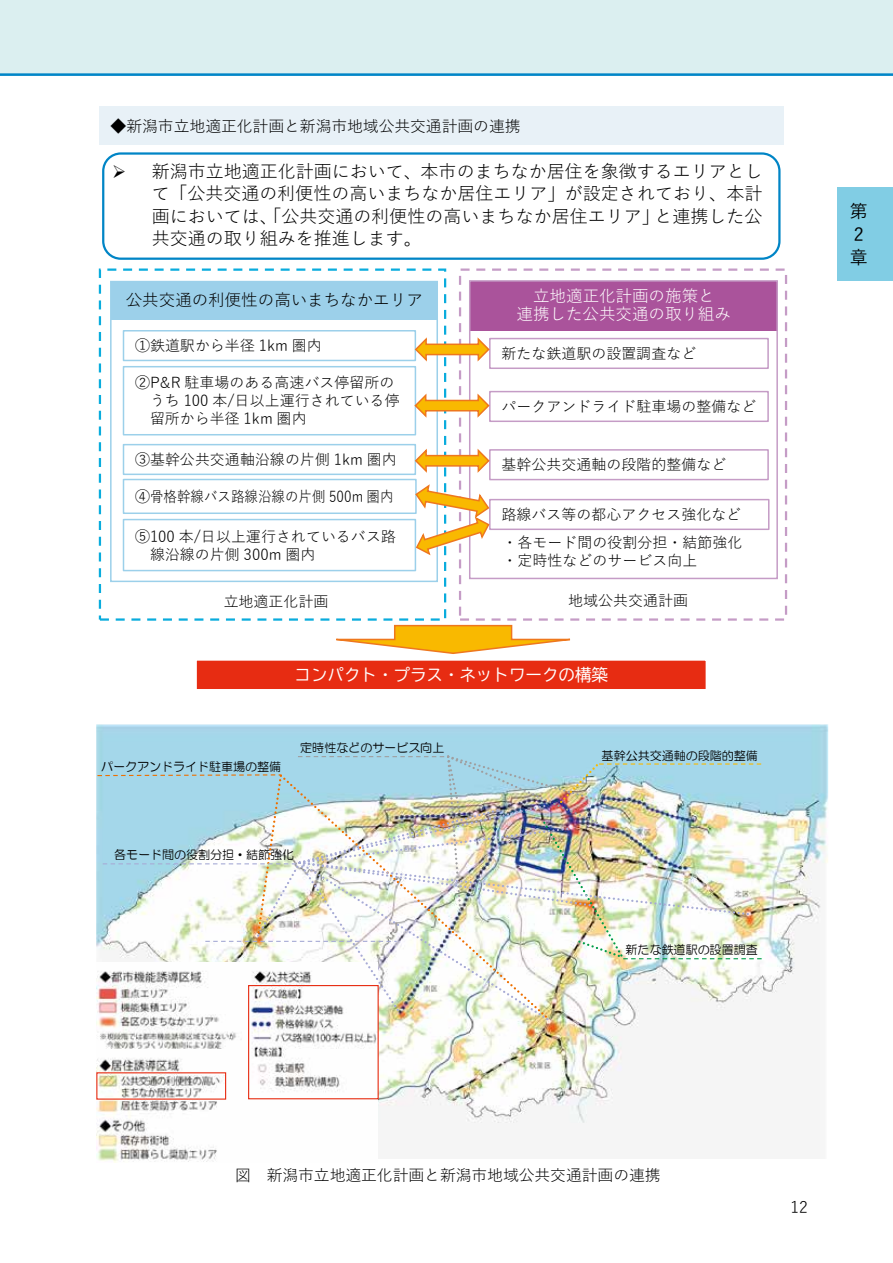
<style>
.page{position:relative;width:893px;height:1263px;background:#fff}
.page>*{position:absolute;margin:0;border:0;box-sizing:border-box;transform-origin:0 0}
.t1{font:18px/22.5px "Yu Gothic";color:#000;text-align:justify}
.t2{font:500 18px/23.1px "Yu Gothic";color:#000}
.t3{font:16.5px/18px "Yu Gothic";color:#fff;text-align:center}
.t4{font:16.5px "BIZ UD Gothic";color:#fff}
.t5{font:16.5px "Yu Gothic";color:#000}
.t6{font:15.9px "Yu Gothic";color:#000}
.t7{font:15.75px "Yu Gothic";color:#000}
.t8{font:15px/18px "Yu Gothic";color:#000}
.t9{font:12px "HG Maru Gothic MPRO";color:#000}
</style>
<div class="page">
<div style="left:0;top:0;width:893px;height:75px;background:#dbeff0"></div>
<hr style="left:0;top:73px;width:893px;height:3px;background:#0085c7">
<div style="left:838px;top:187px;width:55px;height:94px;background:#81cde4"></div>
<img style="left:97px;top:725px;width:732px;height:398px">
<div style="left:99px;top:107px;width:684px;height:38px;background:#e8f1f7"></div>
<div style="left:111px;top:282px;width:326px;height:38px;background:#9cd0ea"></div>
<div style="left:123px;top:330px;width:293px;height:31px;border:2px solid #9cd0ea"></div>
<div style="left:123px;top:366px;width:293px;height:69px;border:2px solid #9cd0ea"></div>
<div style="left:123px;top:444px;width:293px;height:31px;border:2px solid #9cd0ea"></div>
<div style="left:123px;top:479px;width:294px;height:35px;border:2px solid #9cd0ea"></div>
<div style="left:123px;top:519px;width:293px;height:52px;border:2px solid #9cd0ea"></div>
<div style="left:470px;top:281px;width:307px;height:49px;background:#aa539b"></div>
<div style="left:489px;top:338px;width:280px;height:31px;border:2px solid #c59cc6"></div>
<div style="left:489px;top:391px;width:280px;height:31px;border:2px solid #c59cc6"></div>
<div style="left:489px;top:449px;width:280px;height:31px;border:2px solid #c59cc6"></div>
<div style="left:489px;top:499px;width:280px;height:31px;border:2px solid #c59cc6"></div>
<div style="left:110px;top:281px;width:328px;height:301px;border:2px solid #9cd0ea"></div>
<div style="left:99px;top:268px;width:347px;height:353px;border:2px dashed #0aacdd"></div>
<div style="left:459px;top:268px;width:328px;height:353px;border:2px dashed #c59cc6"></div>
<div style="left:469px;top:280px;width:309px;height:299px;border:2px solid #c59cc6"></div>
<div style="left:196px;top:660px;width:510px;height:30px;background:#e72c12"></div>
<div style="left:195px;top:659px;width:512px;height:31px;border:2px solid #fff"></div>
<svg style="left:336px;top:624px;width:235px;height:30px"></svg>
<svg style="left:414px;top:483px;width:77px;height:74px"></svg>
<svg style="left:414px;top:336px;width:77px;height:27px"></svg>
<svg style="left:414px;top:447px;width:77px;height:28px"></svg>
<svg style="left:413px;top:392px;width:78px;height:27px"></svg>
<img style="left:97px;top:1022px;width:281px;height:140px">
<div style="left:248px;top:985px;width:131px;height:114px;border:1px solid #e72c12"></div>
<div style="left:102px;top:152px;width:678px;height:108px;background:#fff;border:2px solid #0085c6;border-radius:18px"></div>
<img style="left:96px;top:754px;width:668px;height:268px">
<p class="t6" style="left:111px;top:111px;width:411px">◆新潟市立地適正化計画と新潟市地域公共交通計画の連携</p>
<p class="t1" style="left:152px;top:158px;width:612px;text-indent:-40px">➢ 新潟市立地適正化計画において、本市のまちなか居住を象徴するエリアとして「公共交通の利便性の高いまちなか居住エリア」が設定されており、本計画においては、「公共交通の利便性の高いまちなか居住エリア」と連携した公共交通の取り組みを推進します。</p>
<p class="t5" style="left:126px;top:285px;width:299px">公共交通の利便性の高いまちなかエリア</p>
<p class="t8" style="left:135px;top:335px;width:188px">①鉄道駅から半径 1km 圏内</p>
<p class="t8" style="left:150px;top:372px;width:251px;text-indent:-15px">②P&amp;R 駐車場のある高速バス停留所のうち 100 本/日以上運行されている停留所から半径 1km 圏内</p>
<p class="t8" style="left:135px;top:449px;width:263px">③基幹公共交通軸沿線の片側 1km 圏内</p>
<p class="t8" style="left:135px;top:485px;width:260px">④骨格幹線バス路線沿線の片側 500m 圏内</p>
<p class="t8" style="left:150px;top:525px;width:247px;text-indent:-15px">⑤100 本/日以上運行されているバス路線沿線の片側 300m 圏内</p>
<p class="t3" style="left:516px;top:285px;width:216px">立地適正化計画の施策と<br>連携した公共交通の取り組み</p>
<p class="t8" style="left:501px;top:343px;width:196px">新たな鉄道駅の設置調査など</p>
<p class="t8" style="left:501px;top:396px;width:256px">パークアンドライド駐車場の整備など</p>
<p class="t8" style="left:501px;top:454px;width:226px">基幹公共交通軸の段階的整備など</p>
<p class="t8" style="left:501px;top:504px;width:241px">路線バス等の都心アクセス強化など</p>
<p class="t8" style="left:503px;top:531px;width:241px">・各モード間の役割分担・結節強化・定時性などのサービス向上</p>
<p class="t8" style="left:224px;top:590px;width:106px">立地適正化計画</p>
<p class="t8" style="left:568px;top:590px;width:121px">地域公共交通計画</p>
<p class="t4" style="left:294px;top:666px;width:315px">コンパクト・プラス・ネットワークの構築</p>
<p class="t9" style="left:101px;top:761px;width:182px">パークアンドライド駐車場の整備</p>
<p class="t9" style="left:300px;top:741px;width:146px">定時性などのサービス向上</p>
<p class="t9" style="left:602px;top:749px;width:158px">基幹公共交通軸の段階的整備</p>
<p class="t9" style="left:114px;top:849px;width:182px">各モード間の役割分担・結節強化</p>
<p class="t9" style="left:626px;top:943px;width:134px">新たな鉄道駅の設置調査</p>
<p class="t2" style="left:850px;top:197px;width:18px">第<br>2章</p>
<p class="t6" style="left:235px;top:1161px;width:427px">図 新潟市立地適正化計画と新潟市地域公共交通計画の連携</p>
<p class="t7" style="left:790px;top:1193px;width:19px">12</p>
</div>
